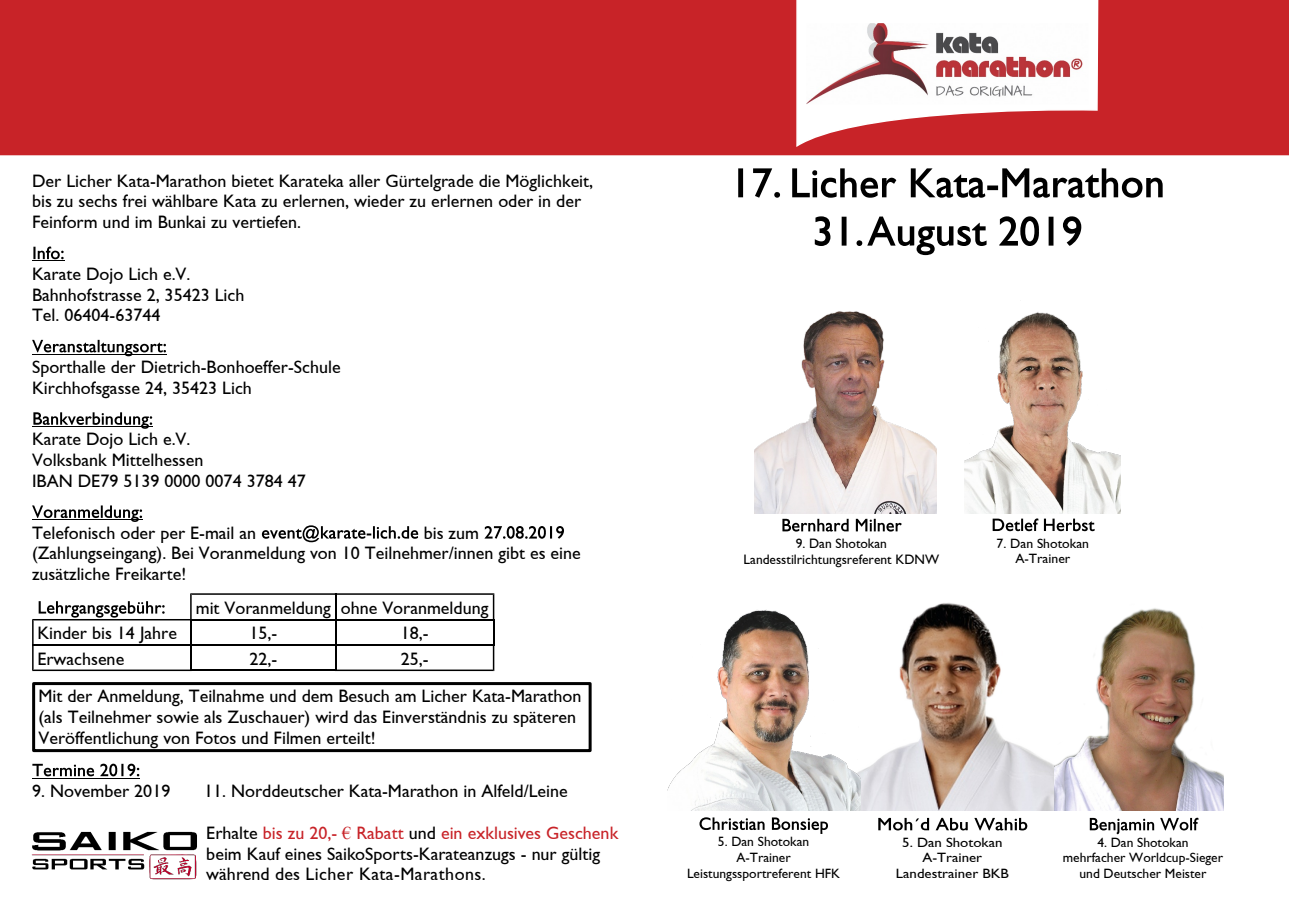
<style>
.page{position:relative;width:1289px;height:919px;background:#fff}
.page>*{position:absolute;margin:0;border:0;box-sizing:border-box;transform-origin:0 0}
.t1{font:18px/20.7px "Gill Sans";color:#000}
.t2{font:13.65px/15.8px "Gill Sans";color:#000;text-align:center}
.t3{font:13.5px/15.5px "Gill Sans";color:#000;text-align:center}
.t4{font:13.5px/15.5px "Gill Sans";color:#000;text-align:center;scale:1.1 1}
.s1{color:#c82328}
.s2{font-family:"Times New Roman";color:#c82328}
</style>
<div class="page">
<div style="left:0;top:0;width:1288px;height:155px;background:#c82328"></div>
<svg style="left:795px;top:0;width:304px;height:148px"></svg>
<img style="left:807px;top:25px;width:279px;height:78px">
<svg style="left:738px;top:168px;width:5px;height:29px"></svg>
<svg style="left:753px;top:168px;width:27px;height:30px"></svg>
<svg style="left:792px;top:168px;width:104px;height:30px"></svg>
<svg style="left:910px;top:168px;width:252px;height:30px"></svg>
<svg style="left:814px;top:216px;width:16px;height:30px"></svg>
<svg style="left:841px;top:217px;width:5px;height:28px"></svg>
<svg style="left:856px;top:216px;width:130px;height:39px"></svg>
<svg style="left:999px;top:216px;width:40px;height:30px"></svg>
<svg style="left:1048px;top:217px;width:5px;height:28px"></svg>
<svg style="left:1062px;top:216px;width:19px;height:30px"></svg>
<svg style="left:33px;top:246px;width:31px;height:13px"></svg>
<hr style="left:32px;top:260px;width:32px;height:1px;background:#000">
<svg style="left:32px;top:340px;width:134px;height:16px"></svg>
<hr style="left:32px;top:353px;width:135px;height:1px;background:#000">
<svg style="left:33px;top:412px;width:119px;height:17px"></svg>
<hr style="left:32px;top:426px;width:121px;height:1px;background:#000">
<svg style="left:32px;top:505px;width:110px;height:17px"></svg>
<hr style="left:32px;top:519px;width:111px;height:1px;background:#000">
<svg style="left:262px;top:525px;width:156px;height:17px"></svg>
<svg style="left:484px;top:526px;width:80px;height:12px"></svg>
<svg style="left:32px;top:593px;width:462px;height:78px"></svg>
<svg style="left:32px;top:763px;width:62px;height:13px"></svg>
<svg style="left:100px;top:763px;width:39px;height:13px"></svg>
<hr style="left:32px;top:777px;width:108px;height:1px;background:#000">
<svg style="left:878px;top:817px;width:51px;height:13px"></svg>
<svg style="left:935px;top:817px;width:32px;height:13px"></svg>
<svg style="left:974px;top:817px;width:53px;height:13px"></svg>
<img style="left:860px;top:603px;width:194px;height:207px">
<img style="left:754px;top:311px;width:182px;height:202px">
<svg style="left:782px;top:518px;width:66px;height:13px"></svg>
<svg style="left:855px;top:518px;width:46px;height:13px"></svg>
<svg style="left:992px;top:518px;width:102px;height:13px"></svg>
<img style="left:964px;top:312px;width:156px;height:201px">
<img style="left:667px;top:609px;width:193px;height:201px">
<svg style="left:699px;top:817px;width:65px;height:13px"></svg>
<svg style="left:772px;top:817px;width:56px;height:16px"></svg>
<div style="left:32px;top:682px;width:559px;height:70px;background:#fff;border:3px solid #000"></div>
<img style="left:1054px;top:608px;width:168px;height:202px">
<svg style="left:1089px;top:817px;width:65px;height:17px"></svg>
<svg style="left:1160px;top:817px;width:38px;height:13px"></svg>
<img style="left:31px;top:831px;width:166px;height:49px">
<p class="t1" style="left:32px;top:172px;width:562px">Der Licher Kata-Marathon bietet Karateka aller Gürtelgrade die Möglichkeit, bis zu sechs frei wählbare Kata zu erlernen, wieder zu erlernen oder in der<br>Feinform und im Bunkai zu vertiefen.</p>
<p class="t1" style="left:32px;top:265px;width:214px">Karate Dojo Lich e.V.<br>Bahnhofstrasse 2, 35423 Lich<br>Tel. 06404-63744</p>
<p class="t1" style="left:32px;top:358px;width:310px">Sporthalle der Dietrich-Bonhoeffer-Schule<br>Kirchhofsgasse 24, 35423 Lich</p>
<p class="t1" style="left:32px;top:431px;width:275px">Karate Dojo Lich e.V.<br>Volksbank Mittelhessen<br>IBAN DE79 5139 0000 0074 3784 47</p>
<p class="t1" style="left:32px;top:524px;width:225px">Telefonisch oder per E-mail an</p>
<p class="t1" style="left:32px;top:524px;width:550px;text-indent:391px">bis zum (Zahlungseingang). Bei Voranmeldung von 10 Teilnehmer/innen gibt es eine zusätzliche Freikarte!</p>
<p class="t1" style="left:196px;top:599px;width:294px">mit Voranmeldung ohne Voranmeldung</p>
<p class="t1" style="left:37px;top:624px;width:141px">Kinder bis 14 Jahre</p>
<p class="t1" style="left:249px;top:624px;width:29px">15,-</p>
<p class="t1" style="left:401px;top:624px;width:29px">18,-</p>
<p class="t1" style="left:37px;top:650px;width:88px">Erwachsene</p>
<p class="t1" style="left:249px;top:650px;width:29px">22,-</p>
<p class="t1" style="left:401px;top:650px;width:29px">25,-</p>
<p class="t1" style="left:38px;top:687px;width:544px">Mit der Anmeldung, Teilnahme und dem Besuch am Licher Kata-Marathon (als Teilnehmer sowie als Zuschauer) wird das Einverständnis zu späteren<br>Veröffentlichung von Fotos und Filmen erteilt!</p>
<p class="t1" style="left:32px;top:782px;width:140px">9. November 2019</p>
<p class="t1" style="left:204px;top:782px;width:365px">11. Norddeutscher Kata-Marathon in Alfeld/Leine</p>
<p class="t1" style="left:206px;top:824px;width:413px">Erhalte <span class="s1">bis zu 20,-</span> <span class="s2">€</span> <span class="s1">Rabatt</span> und <span class="s1">ein exklusives Geschenk </span>beim Kauf eines SaikoSports-Karateanzugs - nur gültig während des Licher Kata-Marathons.</p>
<p class="t2" style="left:743px;top:537px;width:197px">9. Dan Shotokan<br>Landesstilrichtungsreferent KDNW</p>
<p class="t3" style="left:996px;top:536px;width:94px">7. Dan Shotokan<br>A-Trainer</p>
<p class="t3" style="left:687px;top:835px;width:155px">5. Dan Shotokan<br>A-Trainer<br>Leistungssportreferent HFK</p>
<p class="t4" style="left:895px;top:836px;width:104px">5. Dan Shotokan<br>A-Trainer<br>Landestrainer BKB</p>
<p class="t3" style="left:1062px;top:836px;width:162px">4. Dan Shotokan<br>mehrfacher Worldcup-Sieger und Deutscher Meister</p>
</div>
